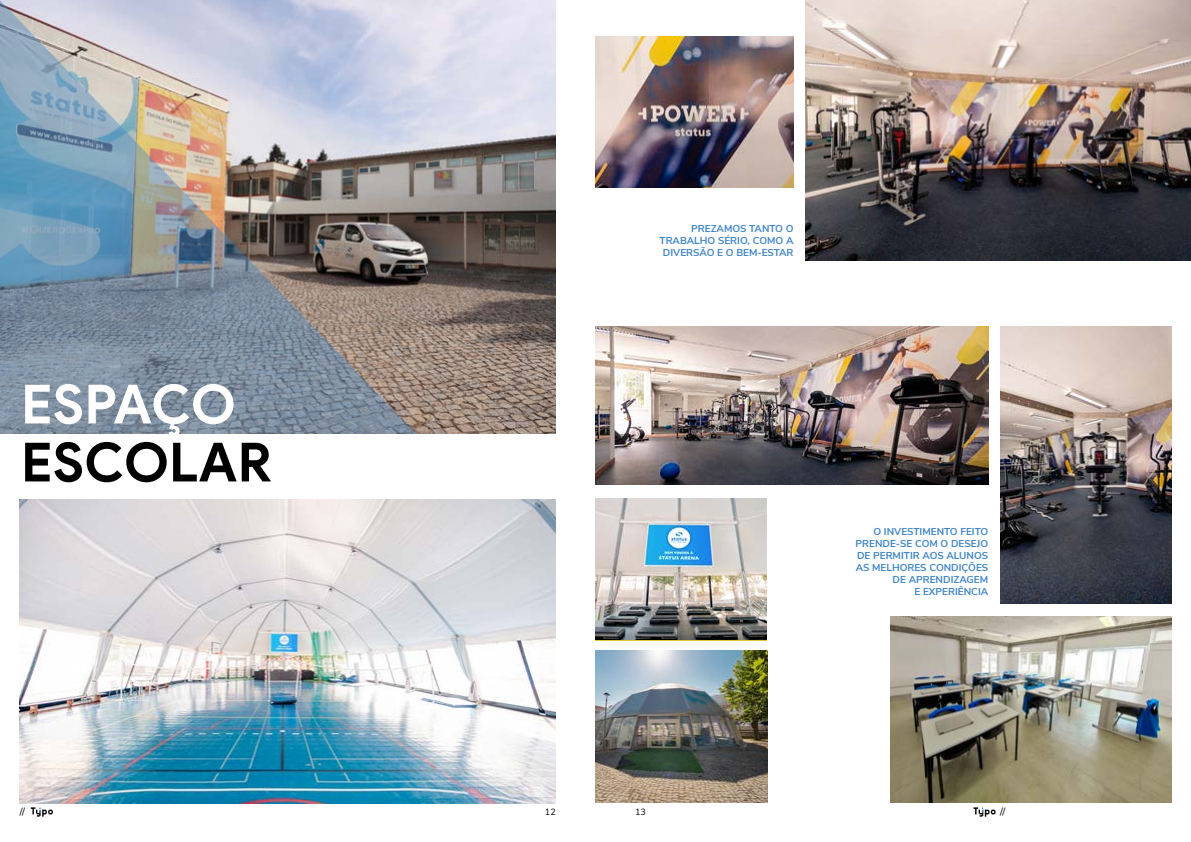
<style>
.page{position:relative;width:1191px;height:842px;background:#fff}
.page>*{position:absolute;margin:0;border:0;box-sizing:border-box;transform-origin:0 0}
.t1{font:700 54px "Product Sans";letter-spacing:.01em;color:#000}
.t2{font:700 54px "Product Sans";color:#fff}
.t3{font:700 10px/12px "Nunito Sans";color:#4085c6;text-align:right}
.t4{font:10px "Nunito Sans";color:#000}
.t5{font:9px "Nunito Sans";color:#000}
</style>
<div class="page">
<svg style="left:31px;top:807px;width:22px;height:10px"></svg>
<svg style="left:973px;top:807px;width:22px;height:10px"></svg>
<img style="left:416px;top:0;width:140px;height:434px">
<img style="left:0;top:0;width:416px;height:434px">
<img style="left:595px;top:498px;width:172px;height:141px">
<img style="left:806px;top:0;width:385px;height:260px">
<img style="left:595px;top:326px;width:393px;height:159px">
<img style="left:595px;top:36px;width:198px;height:152px">
<img style="left:890px;top:617px;width:281px;height:185px">
<img style="left:20px;top:500px;width:536px;height:304px">
<img style="left:595px;top:650px;width:172px;height:152px">
<img style="left:1000px;top:326px;width:171px;height:278px">
<h1 class="t2" style="left:21px;top:371px;width:216px">ESPAÇO</h1>
<h1 class="t1" style="left:21px;top:429px;width:251px">ESCOLAR</h1>
<p class="t3" style="left:659px;top:222px;width:135px">PREZAMOS TANTO O<br>TRABALHO SÉRIO, COMO A<br>DIVERSÃO E O BEM-ESTAR</p>
<p class="t3" style="left:855px;top:525px;width:134px">O INVESTIMENTO FEITO<br>PRENDE-SE COM O DESEJO<br>DE PERMITIR AOS ALUNOS<br>AS MELHORES CONDIÇÕES<br>DE APRENDIZAGEM<br>E EXPERIÊNCIA</p>
<p class="t4" style="left:20px;top:804px;width:7px">//</p>
<p class="t5" style="left:545px;top:805px;width:12px">12</p>
<p class="t5" style="left:635px;top:805px;width:12px">13</p>
<p class="t4" style="left:1000px;top:804px;width:7px">//</p>
</div>
